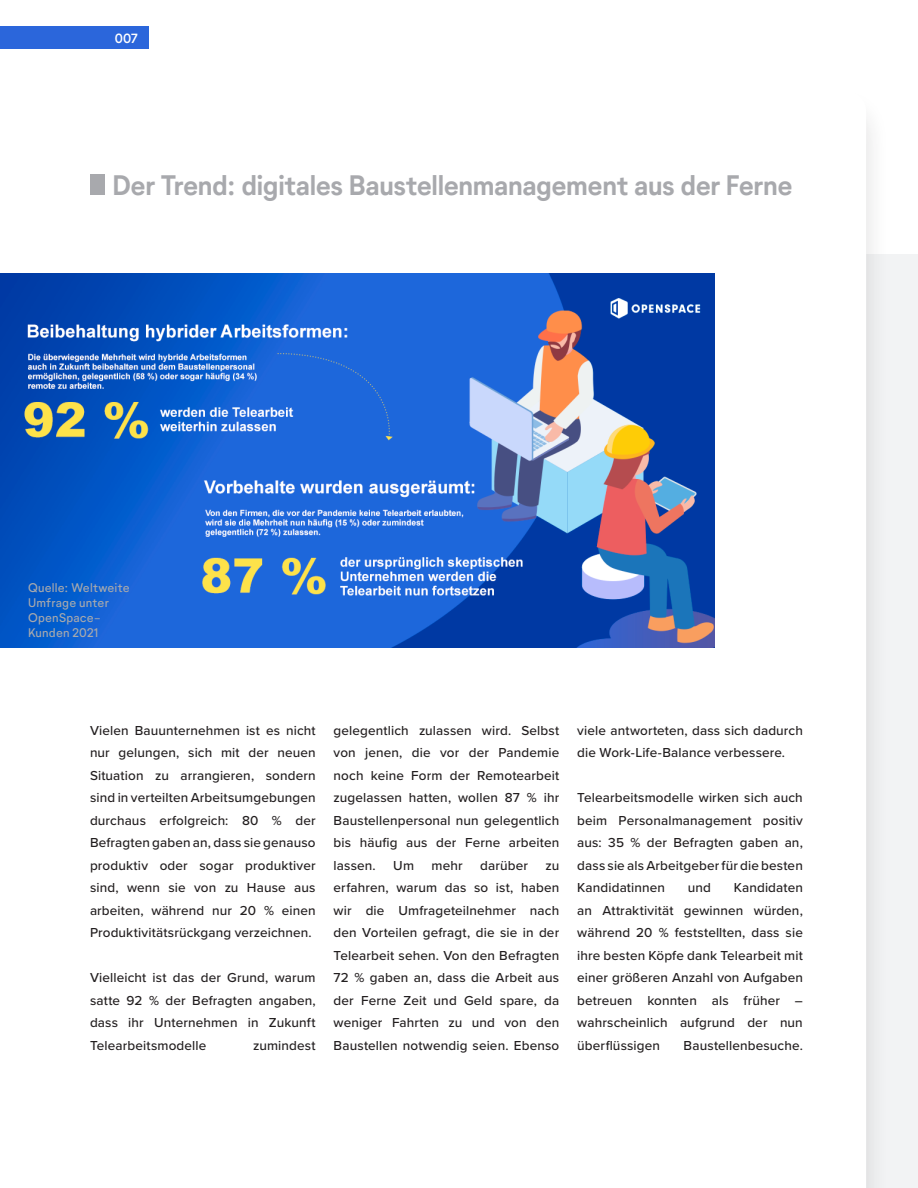
<style>
.page{position:relative;width:918px;height:1188px;background:#fff}
.page>*{position:absolute;margin:0;border:0;box-sizing:border-box;transform-origin:0 0}
.Headline_27_31_Left{font:700 27px "Neutrif Studio";letter-spacing:-.015em;color:#a8a9ad}
.Copy_Text_08_14_Full{font:500 13.5px/22.5px "Proxima Nova";letter-spacing:.01em;color:#231f20;text-align:justify}
.t1{font:500 12.75px "Neutrif Studio";color:#fff}
.Headline_17_25_Left{font:12px/15px "Neutrif Studio";letter-spacing:.015em;color:#a8a9ad}
</style>
<div class="page">
<div style="left:0;top:255px;width:918px;height:933px;background:#f2f3f4"></div>
<div style="left:0;top:87px;width:890px;height:1101px;background:#231f20;opacity:.15"></div>
<div style="left:0;top:90px;width:866px;height:1098px;background:#fff"></div>
<div style="left:90px;top:174px;width:15px;height:21px;background:#a8a9ad"></div>
<img style="left:0;top:274px;width:714px;height:374px">
<div style="left:0;top:26px;width:149px;height:23px;background:#2b66db"></div>
<p class="t1" style="left:115px;top:30px;width:24px">007</p>
<p class="Headline_27_31_Left" style="left:113px;top:169px;width:682px">Der Trend: digitales Baustellenmanagement aus der Ferne</p>
<p class="Headline_17_25_Left" style="left:28px;top:581px;width:103px">Quelle: Weltweite<br>Umfrage unter<br>OpenSpace-<br>Kunden 2021</p>
<p class="Copy_Text_08_14_Full" style="left:90px;top:719px;width:227px">Vielen Bauunternehmen ist es nicht nur gelungen, sich mit der neuen Situation zu arrangieren, sondern sind in verteilten Arbeitsumgebungen durchaus erfolgreich: 80 % der Befragten gaben an, dass sie genauso produktiv oder sogar produktiver sind, wenn sie von zu Hause aus arbeiten, während nur 20 % einen Produktivitätsrückgang verzeichnen.</p>
<p class="Copy_Text_08_14_Full" style="left:90px;top:966px;width:227px">Vielleicht ist das der Grund, warum satte 92 % der Befragten angaben, dass ihr Unternehmen in Zukunft Telearbeitsmodelle</p>
<p class="Copy_Text_08_14_Full" style="left:253px;top:1034px;width:64px">zumindest</p>
<p class="Copy_Text_08_14_Full" style="left:334px;top:719px;width:227px">gelegentlich zulassen wird. Selbst von jenen, die vor der Pandemie noch keine Form der Remotearbeit zugelassen hatten, wollen 87 % ihr Baustellenpersonal nun gelegentlich bis häufig aus der Ferne arbeiten lassen.</p>
<p class="Copy_Text_08_14_Full" style="left:393px;top:854px;width:22px">Um</p>
<p class="Copy_Text_08_14_Full" style="left:432px;top:854px;width:33px">mehr</p>
<p class="Copy_Text_08_14_Full" style="left:480px;top:854px;width:49px">darüber</p>
<p class="Copy_Text_08_14_Full" style="left:334px;top:854px;width:227px;text-indent:212px">zu erfahren, warum das so ist, haben wir die Umfrageteilnehmer nach den Vorteilen gefragt, die sie in der Telearbeit sehen. Von den Befragten 72 % gaben an, dass die Arbeit aus der Ferne Zeit und Geld spare, da weniger Fahrten zu und von den Baustellen notwendig seien. Ebenso</p>
<p class="Copy_Text_08_14_Full" style="left:577px;top:719px;width:227px">viele antworteten, dass sich dadurch die Work-Life-Balance verbessere.</p>
<p class="Copy_Text_08_14_Full" style="left:577px;top:786px;width:227px">Telearbeitsmodelle wirken sich auch beim Personalmanagement positiv aus: 35 % der Befragten gaben an, dass sie als Arbeitgeber für die besten Kandidatinnen</p>
<p class="Copy_Text_08_14_Full" style="left:577px;top:876px;width:227px;text-indent:157px">Kandidaten an Attraktivität gewinnen würden, während 20 % feststellten, dass sie ihre besten Köpfe dank Telearbeit mit einer größeren Anzahl von Aufgaben betreuen konnten als früher – wahrscheinlich aufgrund der nun überflüssigen</p>
<p class="Copy_Text_08_14_Full" style="left:688px;top:876px;width:25px">und</p>
<p class="Copy_Text_08_14_Full" style="left:684px;top:1034px;width:121px">Baustellenbesuche.</p>
</div>
